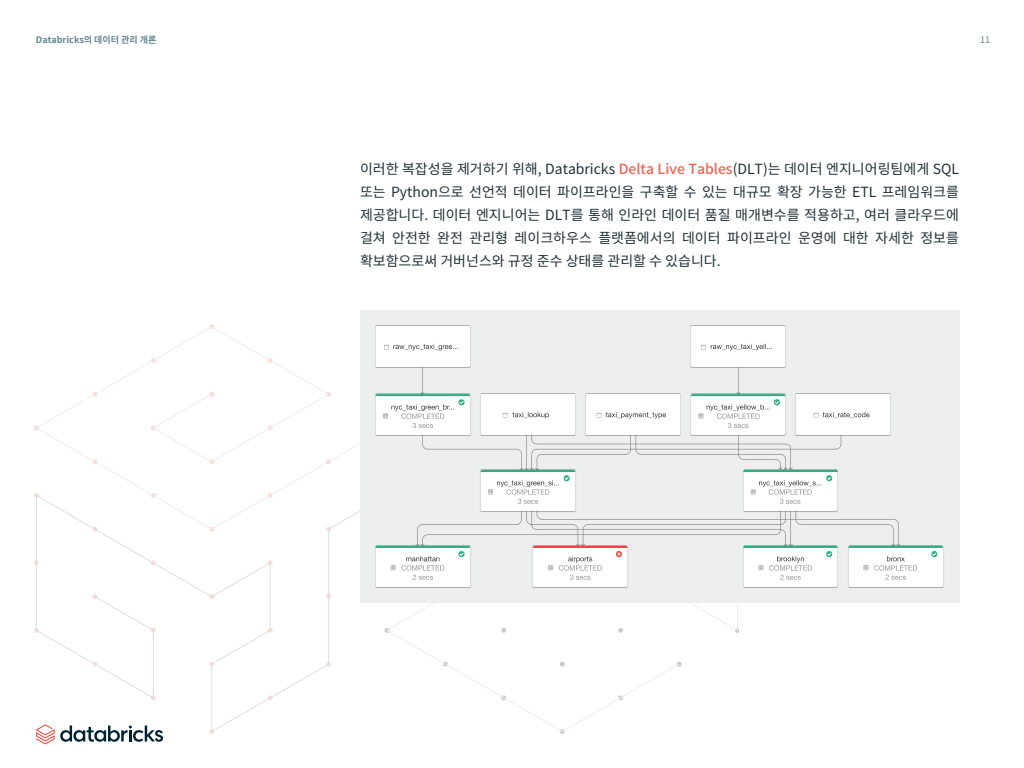
<style>
.page{position:relative;width:1024px;height:768px;background:#fff}
.page>*{position:absolute;margin:0;border:0;box-sizing:border-box;transform-origin:0 0}
.t1{font:14px/23px "Noto Sans CJ Kkr";color:#1f3139;text-align:justify}
.t2{font:700 9px "Noto Sans CJ Kkr";color:#628591}
.t3{font:9px "Noto Sans CJ Kkr";color:#628591}
.s1{font-weight:500;color:#f16352}
</style>
<div class="page">
<svg style="left:36px;top:394px;width:644px;height:338px"></svg>
<div style="left:360px;top:310px;width:600px;height:292px;background:#edeeee"></div>
<img style="left:743px;top:580px;width:95px;height:8px">
<img style="left:480px;top:504px;width:96px;height:7px">
<img style="left:743px;top:504px;width:95px;height:7px">
<img style="left:870px;top:394px;width:21px;height:42px">
<div style="left:690px;top:325px;width:96px;height:33px;background:#fff"></div>
<svg style="left:701px;top:344px;width:71px;height:6px"></svg>
<div style="left:375px;top:325px;width:96px;height:33px;background:#fff"></div>
<svg style="left:384px;top:344px;width:74px;height:6px"></svg>
<img style="left:375px;top:580px;width:96px;height:8px">
<img style="left:532px;top:580px;width:96px;height:8px">
<img style="left:848px;top:546px;width:96px;height:42px">
<svg style="left:375px;top:358px;width:495px;height:146px"></svg>
<svg style="left:375px;top:511px;width:568px;height:69px"></svg>
<svg style="left:36px;top:724px;width:127px;height:20px"></svg>
<p class="t2" style="left:36px;top:35px;width:122px">Databricks의 데이터 관리 개론</p>
<p class="t3" style="left:980px;top:35px;width:11px">11</p>
<p class="t1" style="left:360px;top:158px;width:601px">이러한 복잡성을 제거하기 위해, Databricks <span class="s1">Delta Live Tables</span>(DLT)는 데이터 엔지니어링팀에게 SQL 또는 Python으로 선언적 데이터 파이프라인을 구축할 수 있는 대규모 확장 가능한 ETL 프레임워크를 제공합니다. 데이터 엔지니어는 DLT를 통해 인라인 데이터 품질 매개변수를 적용하고, 여러 클라우드에 걸쳐 안전한 완전 관리형 레이크하우스 플랫폼에서의 데이터 파이프라인 운영에 대한 자세한 정보를 확보함으로써 거버넌스와 규정 준수 상태를 관리할 수 있습니다.</p>
</div>
